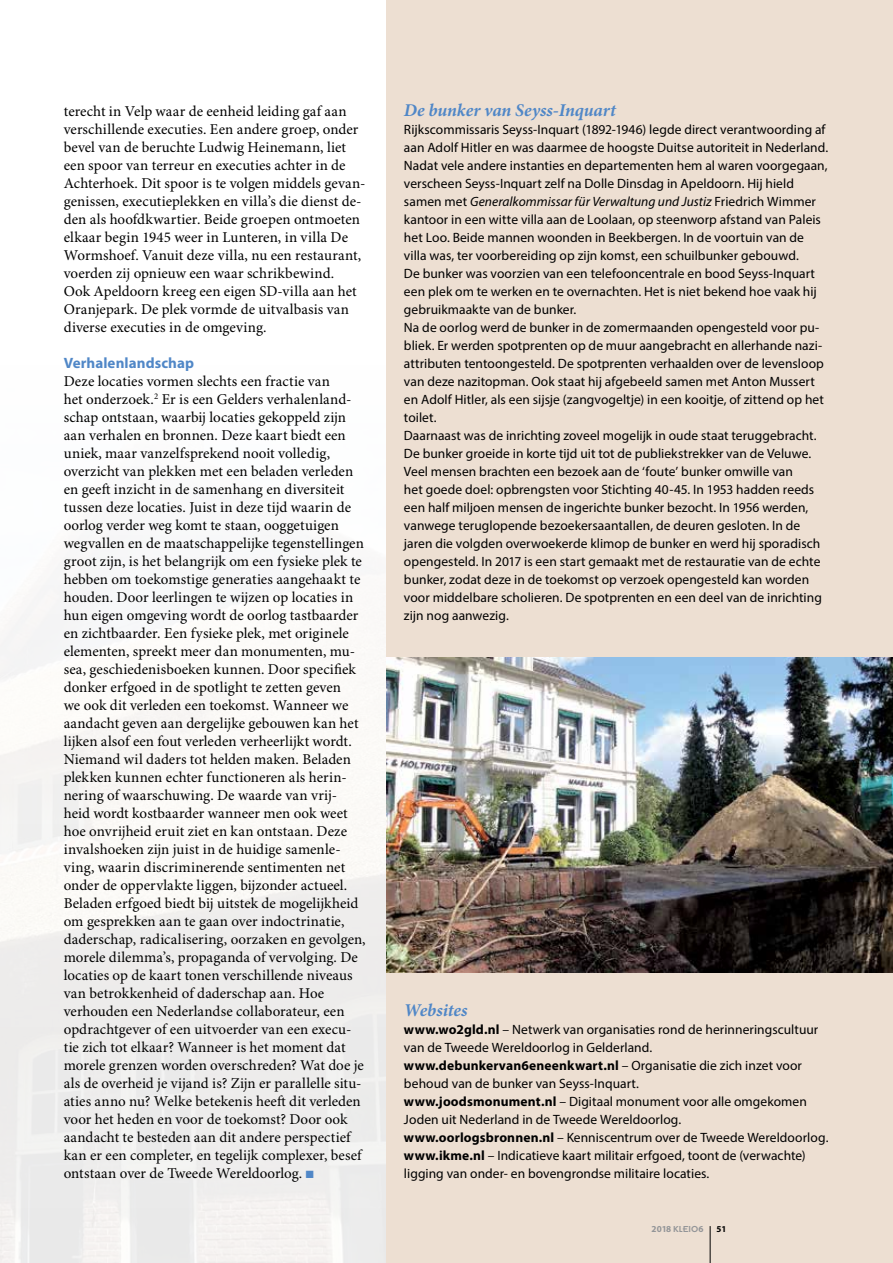
<style>
.page{position:relative;width:893px;height:1263px;background:#fff}
.page>*{position:absolute;margin:0;border:0;box-sizing:border-box;transform-origin:0 0}
.t1{font:italic 700 18px "Minion Pro";letter-spacing:-.005em;color:#5087c7}
.t2{font:15px/18px "Minion Pro";color:#000}
.t3{font:700 15px "Myriad Pro";letter-spacing:.005em;color:#5087c7}
.t4{font:13.5px/18px "Myriad Pro";letter-spacing:.005em;color:#000}
.t5{font:700 9.15px "Myriad Pro";color:#939598}
.t6{font:700 9px "Myriad Pro";color:#000}
.s1{color:#5087c7}
.s2{font-style:italic}
.s3{font-weight:700}
.s4{font-family:"Futura T";font-weight:600;font-size:9px}
.s5{font-family:"Insignia";font-weight:400;font-size:9.45px}
</style>
<div class="page">
<img style="left:0;top:353px;width:387px;height:910px">
<div style="left:387px;top:0;width:506px;height:1263px;background:#eddfd2"></div>
<hr style="left:710px;top:1226px;width:1px;height:37px;background:#000">
<img style="left:387px;top:657px;width:506px;height:315px">
<p class="t2" style="left:64px;top:103px;width:303px">terecht in Velp waar de eenheid leiding gaf aan verschillende executies. Een andere groep, onder bevel van de beruchte Ludwig Heinemann, liet een spoor van terreur en executies achter in de Achterhoek. Dit spoor is te volgen middels gevan&shy;genissen, executieplekken en villa’s die dienst de&shy;den als hoofdkwartier. Beide groepen ontmoeten elkaar begin 1945 weer in Lunteren, in villa De Wormshoef. Vanuit deze villa, nu een restaurant, voerden zij opnieuw een waar schrikbewind.<br>Ook Apeldoorn kreeg een eigen SD-villa aan het Oranjepark. De plek vormde de uitvalbasis van diverse executies in de omgeving.</p>
<p class="t3" style="left:64px;top:353px;width:132px">Verhalenlandschap</p>
<p class="t2" style="left:64px;top:373px;width:303px">Deze locaties vormen slechts een fractie van<br>het onderzoek.<sup>2</sup> Er is een Gelders verhalenland&shy;schap ontstaan, waarbij locaties gekoppeld zijn aan verhalen en bronnen. Deze kaart biedt een uniek, maar vanzelfsprekend nooit volledig, overzicht van plekken met een beladen verleden en geeft inzicht in de samenhang en diversiteit tussen deze locaties. Juist in deze tijd waarin de oorlog verder weg komt te staan, ooggetuigen wegvallen en de maatschappelijke tegenstellingen groot zijn, is het belangrijk om een fysieke plek te hebben om toekomstige generaties aangehaakt te houden. Door leerlingen te wijzen op locaties in hun eigen omgeving wordt de oorlog tastbaarder en zichtbaarder. Een fysieke plek, met originele elementen, spreekt meer dan monumenten, mu&shy;sea, geschiedenisboeken kunnen. Door specifiek donker erfgoed in de spotlight te zetten geven<br>we ook dit verleden een toekomst. Wanneer we aandacht geven aan dergelijke gebouwen kan het lijken alsof een fout verleden verheerlijkt wordt.<br>Niemand wil daders tot helden maken. Beladen plekken kunnen echter functioneren als herin&shy;nering of waarschuwing. De waarde van vrij&shy;heid wordt kostbaarder wanneer men ook weet hoe onvrijheid eruit ziet en kan ontstaan. Deze invalshoeken zijn juist in de huidige samenle&shy;ving, waarin discriminerende sentimenten net onder de oppervlakte liggen, bijzonder actueel.<br>Beladen erfgoed biedt bij uitstek de mogelijkheid om gesprekken aan te gaan over indoctrinatie, daderschap, radicalisering, oorzaken en gevolgen, morele dilemma’s, propaganda of vervolging. De locaties op de kaart tonen verschillende niveaus van betrokkenheid of daderschap aan. Hoe verhouden een Nederlandse collaborateur, een opdrachtgever of een uitvoerder van een execu&shy;tie zich tot elkaar? Wanneer is het moment dat morele grenzen worden overschreden? Wat doe je als de overheid je vijand is? Zijn er parallelle situ&shy;aties anno nu? Welke betekenis heeft dit verleden voor het heden en voor de toekomst? Door ook aandacht te besteden aan dit andere perspectief kan er een completer, en tegelijk complexer, besef ontstaan over de Tweede Wereldoorlog. <span class="s1">■</span></p>
<p class="t1" style="left:404px;top:99px;width:213px">De bunker van Seyss-Inquart</p>
<p class="t4" style="left:404px;top:120px;width:426px">Rijkscommissaris Seyss-Inquart (1892-1946) legde direct verantwoording af aan Adolf Hitler en was daarmee de hoogste Duitse autoriteit in Nederland.<br>Nadat vele andere instanties en departementen hem al waren voorgegaan, verscheen Seyss-Inquart zelf na Dolle Dinsdag in Apeldoorn. Hij hield samen met <span class="s2">Generalkommissar für Verwaltung und Justiz</span> Friedrich Wimmer kantoor in een witte villa aan de Loolaan, op steenworp afstand van Paleis het Loo. Beide mannen woonden in Beekbergen. In de voortuin van de villa was, ter voorbereiding op zijn komst, een schuilbunker gebouwd.<br>De bunker was voorzien van een telefooncentrale en bood Seyss-Inquart een plek om te werken en te overnachten. Het is niet bekend hoe vaak hij gebruikmaakte van de bunker.<br>Na de oorlog werd de bunker in de zomermaanden opengesteld voor pu&shy;bliek. Er werden spotprenten op de muur aangebracht en allerhande nazi&shy;attributen tentoongesteld. De spotprenten verhaalden over de levensloop van deze nazitopman. Ook staat hij afgebeeld samen met Anton Mussert en Adolf Hitler, als een sijsje (zangvogeltje) in een kooitje, of zittend op het toilet.<br>Daarnaast was de inrichting zoveel mogelijk in oude staat teruggebracht.<br>De bunker groeide in korte tijd uit tot de publiekstrekker van de Veluwe.<br>Veel mensen brachten een bezoek aan de ‘foute’ bunker omwille van<br>het goede doel: opbrengsten voor Stichting 40-45. In 1953 hadden reeds een half miljoen mensen de ingerichte bunker bezocht. In 1956 werden, vanwege teruglopende bezoekersaantallen, de deuren gesloten. In de jaren die volgden overwoekerde klimop de bunker en werd hij sporadisch opengesteld. In 2017 is een start gemaakt met de restauratie van de echte bunker, zodat deze in de toekomst op verzoek opengesteld kan worden voor middelbare scholieren. De spotprenten en een deel van de inrichting zijn nog aanwezig.</p>
<p class="t1" style="left:404px;top:999px;width:65px">Websites</p>
<p class="t4" style="left:404px;top:1020px;width:426px"><span class="s3">www.wo2gld.nl</span> – Netwerk van organisaties rond de herinneringscultuur van de Tweede Wereldoorlog in Gelderland. <span class="s3">www.debunkervan6eneenkwart.nl</span> – Organisatie die zich inzet voor behoud van de bunker van Seyss-Inquart.<br><span class="s3">www.joodsmonument.nl</span> – Digitaal monument voor alle omgekomen Joden uit Nederland in de Tweede Wereldoorlog. <span class="s3">www.oorlogsbronnen.nl</span> – Kenniscentrum over de Tweede Wereldoorlog. <span class="s3">www.ikme.nl</span> – Indicatieve kaart militair erfgoed, toont de (verwachte) ligging van onder- en bovengrondse militaire locaties.</p>
<p class="t5" style="left:651px;top:1223px;width:53px">2018 <span class="s4">KL</span><span class="s5">E</span><span class="s4">IO</span>6</p>
<p class="t6" style="left:716px;top:1223px;width:11px">51</p>
</div>
